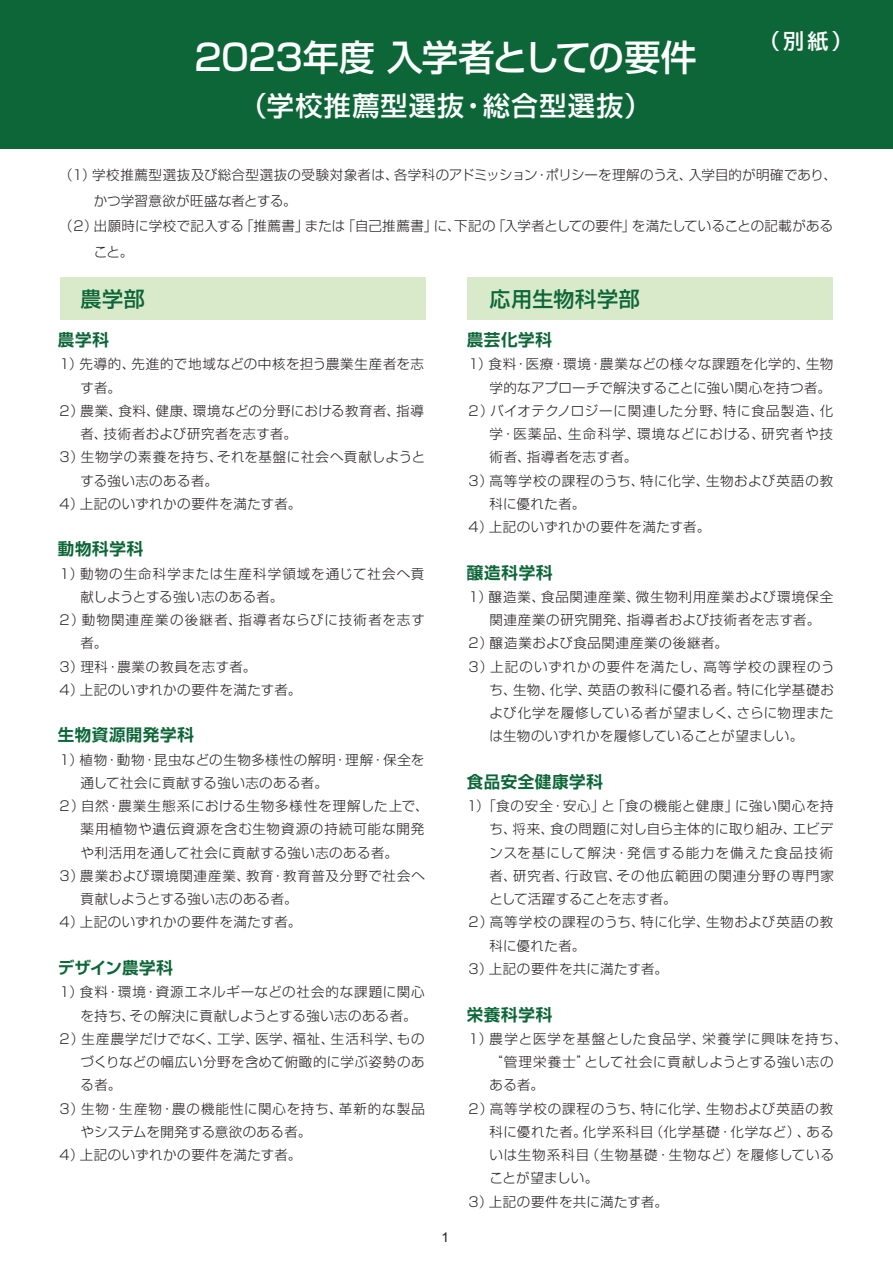
<style>
.page{position:relative;width:893px;height:1263px;background:#fff}
.page>*{position:absolute;margin:0;border:0;box-sizing:border-box;transform-origin:0 0}
.t1{font:500 36px "Shin Go Pro";letter-spacing:-.01em;color:#fff}
.t2{font:500 27px "Shin Go Pro";letter-spacing:.05em;color:#fff}
.t3{font:500 21px "Shin Go Pro";letter-spacing:.03em;color:#0c6638}
.t4{font:500 21px "Shin Go Pro";color:#fff}
.t5{font:700 16.5px "Shin Go Pro De";letter-spacing:.04em;color:#0c6638}
.t6{font:700 16.5px "Shin Go Pro De";color:#0c6638}
.t7{font:300 13.5px "Shin Go Pro";letter-spacing:.04em;color:#231f20}
.t8{font:300 13.5px "Shin Go Pro";letter-spacing:.06em;color:#231f20}
.t9{font:300 13.5px "Shin Go Pro";letter-spacing:.02em;color:#231f20}
.t10{font:300 13.5px "Shin Go Pro";letter-spacing:.09em;color:#231f20}
.t11{font:300 13.5px "Shin Go Pro";letter-spacing:.015em;color:#231f20}
.t12{font:300 13.5px "Shin Go Pro";letter-spacing:.07em;color:#231f20}
.t13{font:300 13.5px "Shin Go Pro";letter-spacing:.075em;color:#231f20}
.t14{font:300 13.5px "Shin Go Pro";letter-spacing:.065em;color:#231f20}
.t15{font:300 13.5px "Shin Go Pro";letter-spacing:.085em;color:#231f20}
.t16{font:300 13.5px "Shin Go Pro";letter-spacing:-.01em;color:#231f20}
.t17{font:300 13.5px "Shin Go Pro";letter-spacing:.01em;color:#231f20}
.t18{font:13.5px "Arial";color:#231f20}
</style>
<div class="page">
<div style="left:0;top:0;width:893px;height:149px;background:#0c6638"></div>
<div style="left:60px;top:277px;width:366px;height:43px;background:#d9eaca"></div>
<div style="left:467px;top:277px;width:366px;height:43px;background:#d9eaca"></div>
<h1 class="t1" style="left:194px;top:28px;width:504px">2023年度 入学者としての要件</h1>
<h2 class="t2" style="left:240px;top:84px;width:412px">（学校推薦型選抜・総合型選抜）</h2>
<h3 class="t4" style="left:759px;top:23px;width:95px">（別紙）</h3>
<p class="t11" style="left:59px;top:164px;width:779px">（１）学校推薦型選抜及び総合型選抜の受験対象者は、各学科のアドミッション・ポリシーを理解のうえ、入学目的が明確であり、</p>
<p class="t7" style="left:94px;top:190px;width:205px">かつ学習意欲が旺盛な者とする。</p>
<p class="t9" style="left:59px;top:215px;width:776px">（２）出願時に学校で記入する「推薦書」または「自己推薦書」に、下記の「入学者としての要件」を満たしていることの記載がある</p>
<p class="t7" style="left:94px;top:241px;width:41px">こと。</p>
<h3 class="t3" style="left:489px;top:282px;width:152px">応用生物科学部</h3>
<p class="t5" style="left:467px;top:326px;width:87px">農芸化学科</p>
<p class="t7" style="left:467px;top:353px;width:368px">１）食料・医療・環境・農業などの様々な課題を化学的、生物</p>
<p class="t7" style="left:489px;top:376px;width:343px">学的なアプローチで解決することに強い関心を持つ者。</p>
<p class="t7" style="left:467px;top:400px;width:368px">２）バイオテクノロジーに関連した分野、特に食品製造、化</p>
<p class="t15" style="left:489px;top:423px;width:345px">学・医薬品、生命科学、環境などにおける、研究者や技</p>
<p class="t7" style="left:489px;top:446px;width:149px">術者、指導者を志す者。</p>
<p class="t8" style="left:467px;top:469px;width:368px">３）高等学校の課程のうち、特に化学、生物および英語の教</p>
<p class="t7" style="left:489px;top:493px;width:97px">科に優れた者。</p>
<p class="t7" style="left:467px;top:516px;width:245px">４）上記のいずれかの要件を満たす者。</p>
<p class="t5" style="left:467px;top:559px;width:87px">醸造科学科</p>
<p class="t7" style="left:467px;top:586px;width:368px">１）醸造業、食品関連産業、微生物利用産業および環境保全</p>
<p class="t7" style="left:489px;top:609px;width:332px">関連産業の研究開発、指導者および技術者を志す者。</p>
<p class="t7" style="left:467px;top:632px;width:263px">２）醸造業および食品関連産業の後継者。</p>
<p class="t10" style="left:467px;top:655px;width:369px">３）上記のいずれかの要件を満たし、高等学校の課程のう</p>
<p class="t7" style="left:489px;top:679px;width:346px">ち、生物、化学、英語の教科に優れる者。特に化学基礎お</p>
<p class="t7" style="left:489px;top:702px;width:346px">よび化学を履修している者が望ましく、さらに物理また</p>
<p class="t9" style="left:489px;top:725px;width:315px">は生物のいずれかを履修していることが望ましい。</p>
<p class="t5" style="left:467px;top:768px;width:138px">食品安全健康学科</p>
<p class="t7" style="left:467px;top:795px;width:368px">1）「食の安全・安心」と「食の機能と健康」に強い関心を持</p>
<p class="t7" style="left:489px;top:818px;width:345px">ち、将来、食の問題に対し自ら主体的に取り組み、エビデ</p>
<p class="t10" style="left:489px;top:841px;width:345px">ンスを基にして解決・発信する能力を備えた食品技術</p>
<p class="t13" style="left:489px;top:865px;width:346px">者、研究者、行政官、その他広範囲の関連分野の専門家</p>
<p class="t16" style="left:489px;top:888px;width:189px">として活躍することを志す者。</p>
<p class="t8" style="left:467px;top:911px;width:368px">２）高等学校の課程のうち、特に化学、生物および英語の教</p>
<p class="t7" style="left:489px;top:934px;width:97px">科に優れた者。</p>
<p class="t7" style="left:467px;top:958px;width:203px">３）上記の要件を共に満たす者。</p>
<p class="t5" style="left:467px;top:1001px;width:87px">栄養科学科</p>
<p class="t13" style="left:467px;top:1027px;width:382px">１）農学と医学を基盤とした食品学、栄養学に興味を持ち、</p>
<p class="t7" style="left:489px;top:1051px;width:346px">“管理栄養士”として社会に貢献しようとする強い志の</p>
<p class="t7" style="left:489px;top:1074px;width:56px">ある者。</p>
<p class="t8" style="left:467px;top:1097px;width:368px">２）高等学校の課程のうち、特に化学、生物および英語の教</p>
<p class="t7" style="left:489px;top:1120px;width:346px">科に優れた者。化学系科目（化学基礎・化学など）、ある</p>
<p class="t14" style="left:489px;top:1144px;width:346px">いは生物系科目（生物基礎・生物など）を履修している</p>
<p class="t17" style="left:489px;top:1167px;width:110px">ことが望ましい。</p>
<p class="t7" style="left:467px;top:1190px;width:203px">３）上記の要件を共に満たす者。</p>
<h3 class="t3" style="left:80px;top:282px;width:66px">農学部</h3>
<p class="t5" style="left:58px;top:326px;width:53px">農学科</p>
<p class="t7" style="left:58px;top:353px;width:367px">１）先導的、先進的で地域などの中核を担う農業生産者を志</p>
<p class="t7" style="left:80px;top:376px;width:42px">す者。</p>
<p class="t7" style="left:58px;top:400px;width:367px">２）農業、食料、健康、環境などの分野における教育者、指導</p>
<p class="t7" style="left:80px;top:423px;width:218px">者、技術者および研究者を志す者。</p>
<p class="t7" style="left:58px;top:446px;width:369px">３）生物学の素養を持ち、それを基盤に社会へ貢献しようと</p>
<p class="t7" style="left:80px;top:469px;width:139px">する強い志のある者。</p>
<p class="t7" style="left:58px;top:493px;width:245px">４）上記のいずれかの要件を満たす者。</p>
<p class="t5" style="left:58px;top:536px;width:87px">動物科学科</p>
<p class="t12" style="left:58px;top:562px;width:368px">１）動物の生命科学または生産科学領域を通じて社会へ貢</p>
<p class="t7" style="left:80px;top:586px;width:204px">献しようとする強い志のある者。</p>
<p class="t10" style="left:58px;top:609px;width:368px">２）動物関連産業の後継者、指導者ならびに技術者を志す</p>
<p class="t7" style="left:80px;top:632px;width:28px">者。</p>
<p class="t7" style="left:58px;top:655px;width:200px">３）理科・農業の教員を志す者。</p>
<p class="t7" style="left:58px;top:679px;width:245px">４）上記のいずれかの要件を満たす者。</p>
<p class="t5" style="left:58px;top:722px;width:137px">生物資源開発学科</p>
<p class="t7" style="left:58px;top:748px;width:368px">１）植物・動物・昆虫などの生物多様性の解明・理解・保全を</p>
<p class="t7" style="left:80px;top:772px;width:249px">通して社会に貢献する強い志のある者。</p>
<p class="t7" style="left:58px;top:795px;width:372px">２）自然・農業生態系における生物多様性を理解した上で、</p>
<p class="t14" style="left:80px;top:818px;width:345px">薬用植物や遺伝資源を含む生物資源の持続可能な開発</p>
<p class="t7" style="left:80px;top:841px;width:319px">や利活用を通して社会に貢献する強い志のある者。</p>
<p class="t7" style="left:58px;top:865px;width:368px">３）農業および環境関連産業、教育・教育普及分野で社会へ</p>
<p class="t7" style="left:80px;top:888px;width:219px">貢献しようとする強い志のある者。</p>
<p class="t7" style="left:58px;top:911px;width:245px">４）上記のいずれかの要件を満たす者。</p>
<p class="t6" style="left:58px;top:954px;width:117px">デザイン農学科</p>
<p class="t8" style="left:58px;top:981px;width:368px">１）食料・環境・資源エネルギーなどの社会的な課題に関心</p>
<p class="t7" style="left:80px;top:1004px;width:338px">を持ち、その解決に貢献しようとする強い志のある者。</p>
<p class="t7" style="left:58px;top:1027px;width:368px">２）生産農学だけでなく、工学、医学、福祉、生活科学、もの</p>
<p class="t7" style="left:80px;top:1051px;width:346px">づくりなどの幅広い分野を含めて俯瞰的に学ぶ姿勢のあ</p>
<p class="t7" style="left:80px;top:1074px;width:42px">る者。</p>
<p class="t12" style="left:58px;top:1097px;width:368px">３）生物・生産物・農の機能性に関心を持ち、革新的な製品</p>
<p class="t7" style="left:80px;top:1120px;width:232px">やシステムを開発する意欲のある者。</p>
<p class="t7" style="left:58px;top:1144px;width:245px">４）上記のいずれかの要件を満たす者。</p>
<p class="t18" style="left:441px;top:1228px;width:9px">1</p>
</div>
